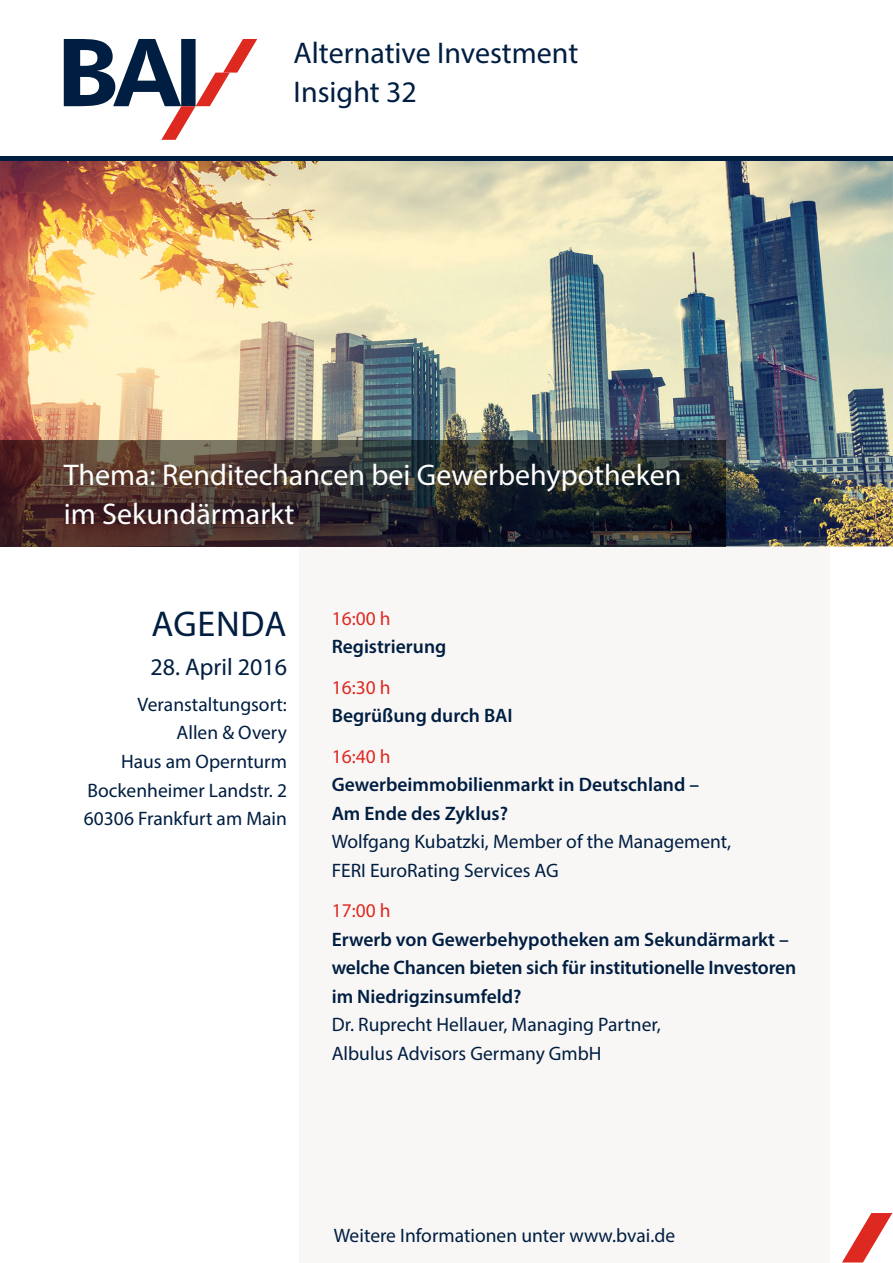
<style>
.page{position:relative;width:893px;height:1263px;background:#fff}
.page>*{position:absolute;margin:0;border:0;box-sizing:border-box;transform-origin:0 0}
.t1{font:36px "Myriad Pro";letter-spacing:.02em;color:#001e41}
.t2{font:30px/39px "Myriad Pro";color:#fff}
.t3{font:30px/39px "Myriad Pro";color:#001e41}
.t4{font:24px "Myriad Pro";color:#001e41}
.t5{font:19.5px/28.5px "Myriad Pro";color:#001e41}
.t6{font:600 19.5px/28.5px "Myriad Pro";color:#001e41}
.t7{font:19.5px "Myriad Pro";color:#de2921}
</style>
<div class="page">
<svg style="left:842px;top:1213px;width:50px;height:49px"></svg>
<div style="left:299px;top:508px;width:530px;height:755px;background:#f9f7f6"></div>
<img style="left:0;top:161px;width:893px;height:385px">
<div style="left:0;top:156px;width:893px;height:5px;background:#001e41"></div>
<svg style="left:64px;top:39px;width:193px;height:101px"></svg>
<img style="left:0;top:440px;width:725px;height:106px">
<h2 class="t3" style="left:294px;top:33px;width:286px">Alternative Investment<br>Insight 32</h2>
<h2 class="t2" style="left:64px;top:455px;width:619px">Thema: Renditechancen bei Gewerbehypotheken im Sekundärmarkt</h2>
<h1 class="t1" style="left:151px;top:602px;width:137px">AGENDA</h1>
<p class="t4" style="left:150px;top:652px;width:138px">28. April 2016</p>
<p class="t5" style="left:84px;top:690px;width:205px;text-align:right">Veranstaltungsort:<br>Allen &amp; Overy<br>Haus am Opernturm<br>Bockenheimer Landstr. 2<br>60306 Frankfurt am Main</p>
<p class="t7" style="left:332px;top:606px;width:61px">16:00 h</p>
<p class="t6" style="left:332px;top:632px;width:116px">Registrierung</p>
<p class="t7" style="left:332px;top:675px;width:61px">16:30 h</p>
<p class="t6" style="left:332px;top:701px;width:183px">Begrüßung durch BAI</p>
<p class="t7" style="left:332px;top:744px;width:61px">16:40 h</p>
<p class="t6" style="left:332px;top:770px;width:369px">Gewerbeimmobilienmarkt in Deutschland –<br>Am Ende des Zyklus?</p>
<p class="t5" style="left:332px;top:827px;width:401px">Wolfgang Kubatzki, Member of the Management,<br>FERI EuroRating Services AG</p>
<p class="t7" style="left:332px;top:899px;width:61px">17:00 h</p>
<p class="t6" style="left:332px;top:924px;width:466px">Erwerb von Gewerbehypotheken am Sekundärmarkt – welche Chancen bieten sich für institutionelle Investoren im Niedrigzinsumfeld?</p>
<p class="t5" style="left:332px;top:1010px;width:331px">Dr. Ruprecht Hellauer, Managing Partner,<br>Albulus Advisors Germany GmbH</p>
<p class="t5" style="left:334px;top:1221px;width:343px">Weitere Informationen unter www.bvai.de</p>
</div>
